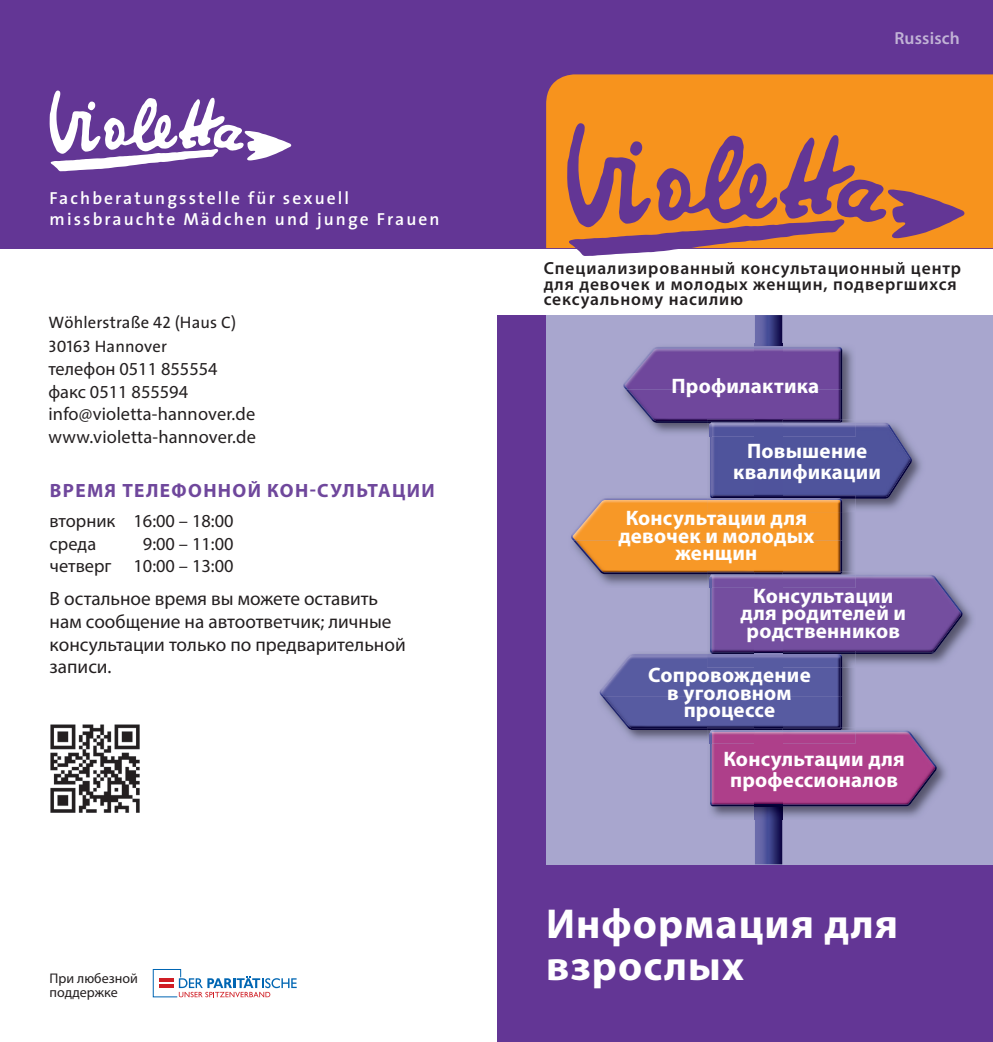
<style>
.page{position:relative;width:993px;height:1042px;background:#fff}
.page>*{position:absolute;margin:0;border:0;box-sizing:border-box;transform-origin:0 0}
.t1{font:700 42px/42px "Myriad Pro";letter-spacing:.025em;color:#fff}
.t2{font:700 21px/17.5px "Myriad Pro";letter-spacing:.01em;color:#fff;text-align:center}
.t3{font:19.25px/22.8px "Myriad Pro";color:#231f20}
.t4{font:700 19.25px "Myriad Pro";letter-spacing:.07em;color:#6f479c}
.t5{font:18.38px/22.8px "Myriad Pro";color:#231f20}
.t6{font:600 17.5px/15.8px "Myriad Pro";letter-spacing:.05em;color:#231f20}
.t7{font:600 17.5px/21px "The Sans";letter-spacing:.12em;color:#fff}
.t8{font:600 17.5px "Myriad Pro";letter-spacing:.01em;color:#c1b3d6}
.t9{font:16.62px/24.5px "The Sans";letter-spacing:.01em;color:#231f20}
.t10{font:14px/14px "Myriad Pro";color:#231f20}
.s1{font-family:"The Sans Regular Caps"}
</style>
<div class="page">
<div style="left:497px;top:315px;width:495px;height:727px;background:#633695"></div>
<div style="left:0;top:0;width:992px;height:248px;background:#633695"></div>
<svg style="left:50px;top:91px;width:241px;height:80px"></svg>
<div style="left:546px;top:74px;width:446px;height:174px;background:#f7931d"></div>
<svg style="left:567px;top:123px;width:397px;height:133px"></svg>
<img style="left:50px;top:724px;width:90px;height:89px">
<svg style="left:153px;top:969px;width:143px;height:28px"></svg>
<div style="left:546px;top:315px;width:446px;height:549px;background:#a8a6ce"></div>
<img style="left:754px;top:315px;width:28px;height:549px">
<img style="left:649px;top:344px;width:204px;height:89px">
<img style="left:625px;top:389px;width:216px;height:34px">
<img style="left:623px;top:347px;width:218px;height:42px">
<img style="left:855px;top:422px;width:66px;height:87px">
<img style="left:706px;top:420px;width:149px;height:14px">
<img style="left:706px;top:420px;width:135px;height:3px">
<img style="left:709px;top:423px;width:179px;height:1px">
<img style="left:710px;top:422px;width:131px;height:1px">
<svg style="left:754px;top:420px;width:28px;height:4px"></svg>
<img style="left:709px;top:424px;width:202px;height:75px">
<svg style="left:709px;top:424px;width:2px;height:12px"></svg>
<img style="left:596px;top:512px;width:257px;height:73px">
<img style="left:708px;top:497px;width:147px;height:15px">
<img style="left:709px;top:495px;width:146px;height:4px">
<img style="left:572px;top:540px;width:269px;height:34px">
<img style="left:571px;top:498px;width:270px;height:42px">
<img style="left:706px;top:498px;width:135px;height:14px">
<img style="left:711px;top:498px;width:129px;height:1px">
<svg style="left:754px;top:497px;width:28px;height:3px"></svg>
<img style="left:855px;top:575px;width:118px;height:89px">
<img style="left:706px;top:572px;width:148px;height:14px">
<img style="left:706px;top:572px;width:135px;height:2px">
<svg style="left:754px;top:572px;width:28px;height:2px"></svg>
<img style="left:709px;top:574px;width:226px;height:3px">
<img style="left:855px;top:652px;width:79px;height:2px">
<img style="left:710px;top:577px;width:252px;height:75px">
<svg style="left:709px;top:577px;width:2px;height:11px"></svg>
<img style="left:624px;top:667px;width:229px;height:73px">
<img style="left:707px;top:651px;width:148px;height:16px">
<svg style="left:754px;top:651px;width:28px;height:3px"></svg>
<img style="left:601px;top:696px;width:240px;height:34px">
<img style="left:599px;top:654px;width:242px;height:42px">
<img style="left:706px;top:654px;width:135px;height:13px">
<img style="left:710px;top:730px;width:236px;height:89px">
<img style="left:754px;top:806px;width:28px;height:13px">
<img style="left:706px;top:727px;width:149px;height:14px">
<img style="left:706px;top:727px;width:135px;height:3px">
<svg style="left:754px;top:727px;width:28px;height:3px"></svg>
<img style="left:709px;top:730px;width:201px;height:3px">
<img style="left:710px;top:805px;width:199px;height:1px">
<img style="left:709px;top:733px;width:227px;height:72px">
<svg style="left:754px;top:804px;width:28px;height:2px"></svg>
<svg style="left:709px;top:733px;width:2px;height:10px"></svg>
<img style="left:711px;top:743px;width:223px;height:61px">
<p class="t7" style="left:50px;top:187px;width:391px">Fachberatungsstelle für sexuell missbrauchte Mädchen und junge Frauen</p>
<p class="t9" style="left:48px;top:309px;width:189px">Wöhlerstraße <span class="s1">42</span> (Haus C)<br><span class="s1">30163</span> Hannover</p>
<p class="t5" style="left:48px;top:357px;width:209px">телефон 0511 855554 факс 0511 855594 info@violetta-hannover.de www.violetta-hannover.de</p>
<p class="t4" style="left:50px;top:478px;width:386px">ВРЕМЯ ТЕЛЕФОННОЙ КОН-СУЛЬТАЦИИ</p>
<p class="t5" style="left:50px;top:509px;width:185px">вторник 16:00 – 18:00 среда</p>
<p class="t5" style="left:50px;top:532px;width:185px;text-align:right">9:00 – 11:00<br>четверг 10:00 – 13:00</p>
<p class="t3" style="left:50px;top:587px;width:357px">В остальное время вы можете оставить нам сообщение на автоответчик; личные консультации только по предварительной записи.</p>
<p class="t10" style="left:50px;top:971px;width:90px">При любезной поддержке</p>
<p class="t8" style="left:894px;top:27px;width:67px">Russisch</p>
<p class="t6" style="left:543px;top:260px;width:419px">Специализированный консультационный центр для девочек и молодых женщин, подвергшихся сексуальному насилию</p>
<p class="t2" style="left:671px;top:376px;width:149px">Профилактика</p>
<p class="t2" style="left:733px;top:439px;width:149px;line-height:21px">Повышение квалификации</p>
<p class="t2" style="left:618px;top:509px;width:197px">Консультации для девочек и молодых женщин</p>
<p class="t2" style="left:740px;top:586px;width:167px">Консультации для родителей и родственников</p>
<p class="t2" style="left:647px;top:666px;width:164px">Сопровождение в уголовном процессе</p>
<p class="t2" style="left:723px;top:747px;width:183px;line-height:21px">Консультации для профессионалов</p>
<h1 class="t1" style="left:546px;top:901px;width:353px">Информация для взрослых</h1>
</div>
